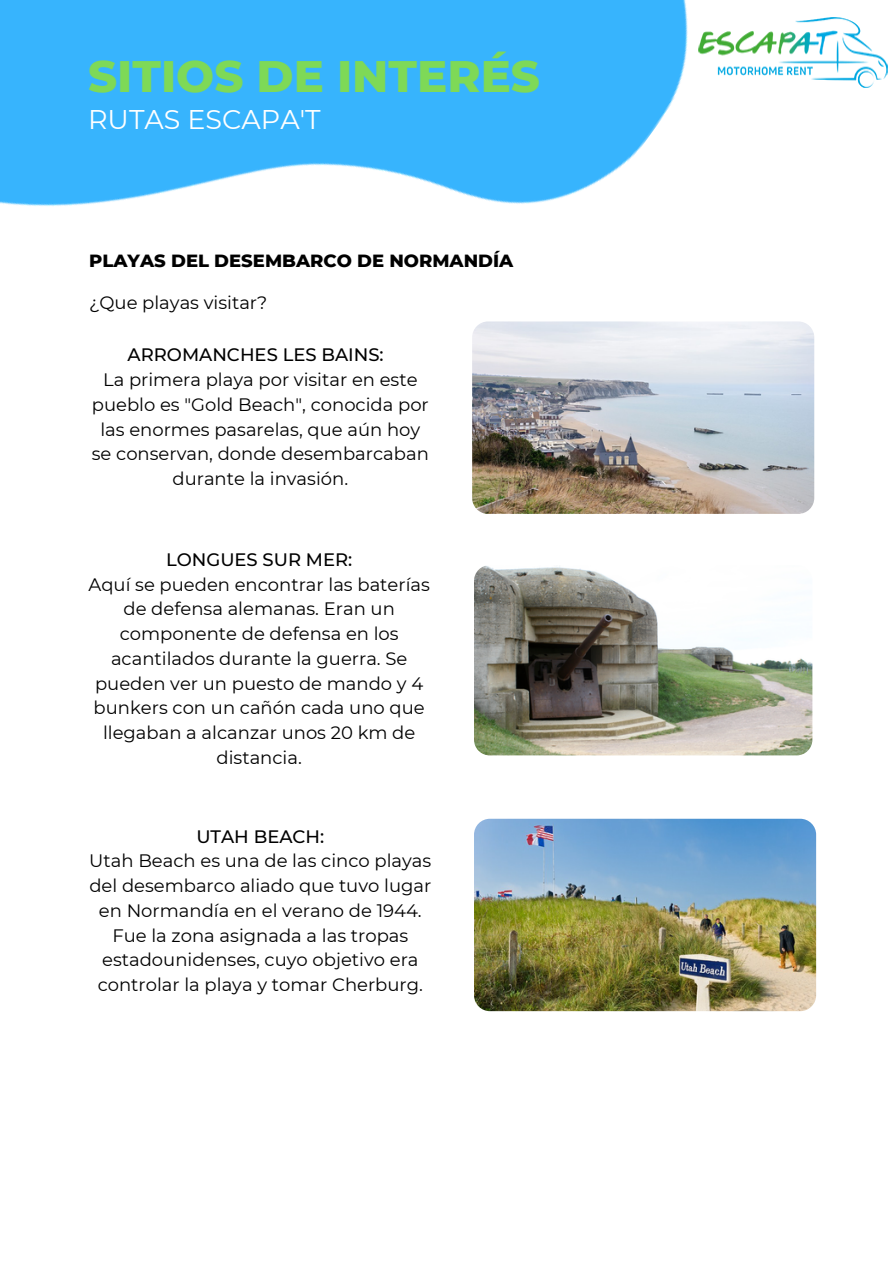
<style>
.page{position:relative;width:893px;height:1264px;background:#fff}
.page>*{position:absolute;margin:0;border:0;box-sizing:border-box;transform-origin:0 0}
.t1{font:800 45px "Montserrat";color:#7ed957}
.t2{font:27px "Montserrat";color:#fff}
.t3{font:18px/24.8px "Montserrat";color:#000;text-align:center}
.t4{font:500 18px "Montserrat";color:#000}
.t5{font:800 18px "Montserrat";color:#000}
</style>
<div class="page">
<img style="left:0;top:0;width:803px;height:514px">
<img style="left:693px;top:14px;width:195px;height:74px">
<img style="left:472px;top:321px;width:342px;height:193px;border-radius:16px">
<img style="left:474px;top:565px;width:338px;height:190px;border-radius:16px">
<img style="left:474px;top:818px;width:342px;height:193px;border-radius:16px">
<h1 class="t1" style="left:88px;top:49px;width:453px">SITIOS DE INTERÉS</h1>
<h2 class="t2" style="left:88px;top:102px;width:234px">RUTAS ESCAPA'T</h2>
<p class="t5" style="left:89px;top:250px;width:425px">PLAYAS DEL DESEMBARCO DE NORMANDÍA</p>
<p class="t3" style="left:89px;top:290px;width:180px">¿Que playas visitar?</p>
<p class="t4" style="left:127px;top:344px;width:257px">ARROMANCHES LES BAINS:</p>
<p class="t3" style="left:92px;top:367px;width:338px">La primera playa por visitar en este pueblo es "Gold Beach", conocida por las enormes pasarelas, que aún hoy se conservan, donde desembarcaban durante la invasión.</p>
<p class="t4" style="left:166px;top:548px;width:188px">LONGUES SUR MER:</p>
<p class="t3" style="left:88px;top:571px;width:343px">Aquí se pueden encontrar las baterías de defensa alemanas. Eran un componente de defensa en los acantilados durante la guerra. Se pueden ver un puesto de mando y 4 bunkers con un cañón cada uno que llegaban a alcanzar unos 20 km de distancia.</p>
<p class="t4" style="left:196px;top:825px;width:129px">UTAH BEACH:</p>
<p class="t3" style="left:89px;top:848px;width:343px">Utah Beach es una de las cinco playas del desembarco aliado que tuvo lugar en Normandía en el verano de 1944.<br>Fue la zona asignada a las tropas estadounidenses, cuyo objetivo era controlar la playa y tomar Cherburg.</p>
</div>
